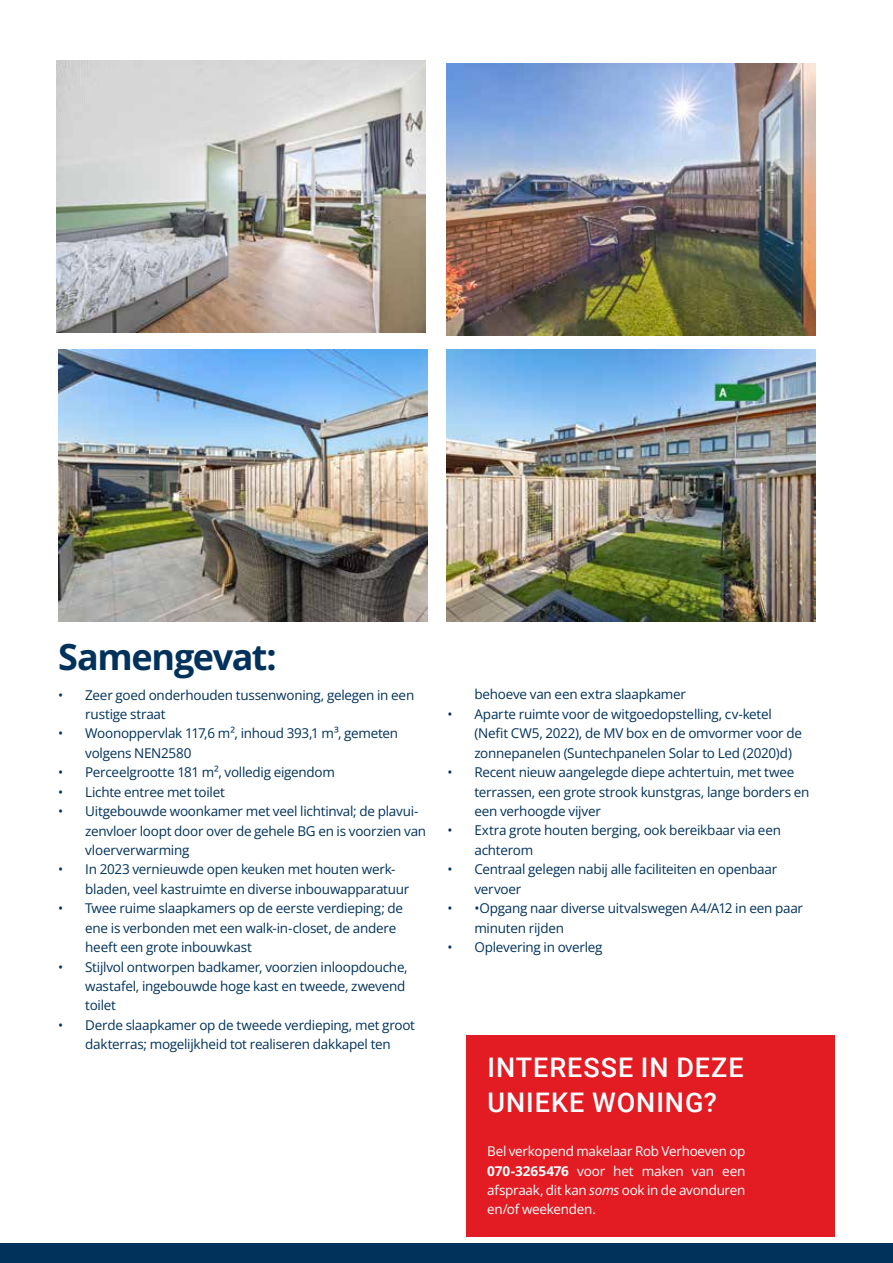
<style>
.page{position:relative;width:893px;height:1263px;background:#fff}
.page>*{position:absolute;margin:0;border:0;box-sizing:border-box;transform-origin:0 0}
.t1{font:700 36px "Open Sans";letter-spacing:-.04em;color:#01325c}
.t2{font:500 27px/34.5px "Roboto";letter-spacing:.035em;color:#fff}
.t3{font:13.5px/19.5px "Open Sans";letter-spacing:-.02em;color:#01325c}
.t4{font:13.5px/19.5px "Open Sans";letter-spacing:-.02em;color:#fff;text-align:justify}
.s1{font-weight:700}
.s2{font-style:italic}
</style>
<div class="page">
<div style="left:0;top:1243px;width:893px;height:20px;background:#01325c"></div>
<div style="left:466px;top:1035px;width:369px;height:202px;background:#e31b23"></div>
<img style="left:58px;top:350px;width:369px;height:272px">
<img style="left:56px;top:61px;width:369px;height:272px">
<img style="left:446px;top:64px;width:369px;height:272px">
<img style="left:446px;top:350px;width:369px;height:272px">
<h1 class="t1" style="left:58px;top:633px;width:220px">Samengevat:</h1>
<p class="t3" style="left:85px;top:684px;width:331px;text-indent:-27px">• Zeer goed onderhouden tussenwoning, gelegen in een rustige straat</p>
<p class="t3" style="left:85px;top:723px;width:314px;text-indent:-27px">• Woonoppervlak 117,6 m², inhoud 393,1 m³, gemeten volgens NEN2580</p>
<p class="t3" style="left:58px;top:762px;width:278px">• Perceelgrootte 181 m², volledig eigendom</p>
<p class="t3" style="left:58px;top:782px;width:168px">• Lichte entree met toilet</p>
<p class="t3" style="left:85px;top:801px;width:342px;text-indent:-27px">• Uitgebouwde woonkamer met veel lichtinval; de plavui&shy;zenvloer loopt door over de gehele BG en is voorzien van vloerverwarming</p>
<p class="t3" style="left:85px;top:859px;width:326px;text-indent:-27px">• In 2023 vernieuwde open keuken met houten werk&shy;bladen, veel kastruimte en diverse inbouwapparatuur</p>
<p class="t3" style="left:85px;top:898px;width:319px;text-indent:-27px">• Twee ruime slaapkamers op de eerste verdieping; de ene is verbonden met een walk-in-closet, de andere heeft een grote inbouwkast</p>
<p class="t3" style="left:85px;top:956px;width:324px;text-indent:-27px">• Stijlvol ontworpen badkamer, voorzien inloopdouche, wastafel, ingebouwde hoge kast en tweede, zwevend toilet</p>
<p class="t3" style="left:58px;top:1015px;width:358px;text-align:center">• Derde slaapkamer op de tweede verdieping, met groot dakterras; mogelijkheid tot realiseren dakkapel ten</p>
<p class="t3" style="left:474px;top:684px;width:213px">behoeve van een extra slaapkamer</p>
<p class="t3" style="left:474px;top:704px;width:329px;text-indent:-27px">• Aparte ruimte voor de witgoedopstelling, cv-ketel (Nefit CW5, 2022), de MV box en de omvormer voor de zonnepanelen (Suntechpanelen Solar to Led (2020)d)</p>
<p class="t3" style="left:474px;top:762px;width:336px;text-indent:-27px">• Recent nieuw aangelegde diepe achtertuin, met twee terrassen, een grote strook kunstgras, lange borders en een verhoogde vijver</p>
<p class="t3" style="left:474px;top:820px;width:308px;text-indent:-27px">• Extra grote houten berging, ook bereikbaar via een achterom</p>
<p class="t3" style="left:474px;top:859px;width:304px;text-indent:-27px">• Centraal gelegen nabij alle faciliteiten en openbaar vervoer</p>
<p class="t3" style="left:474px;top:898px;width:330px;text-indent:-27px">• •Opgang naar diverse uitvalswegen A4/A12 in een paar minuten rijden</p>
<p class="t3" style="left:447px;top:937px;width:157px">• Oplevering in overleg</p>
<h2 class="t2" style="left:488px;top:1049px;width:257px">INTERESSE IN DEZE<br>UNIEKE WONING?</h2>
<p class="t4" style="left:487px;top:1141px;width:260px">Bel verkopend makelaar Rob Verhoeven op <span class="s1">070-3265476</span> voor het maken van een afspraak, dit kan <span class="s2">soms</span> ook in de avonduren en/of weekenden.</p>
</div>
